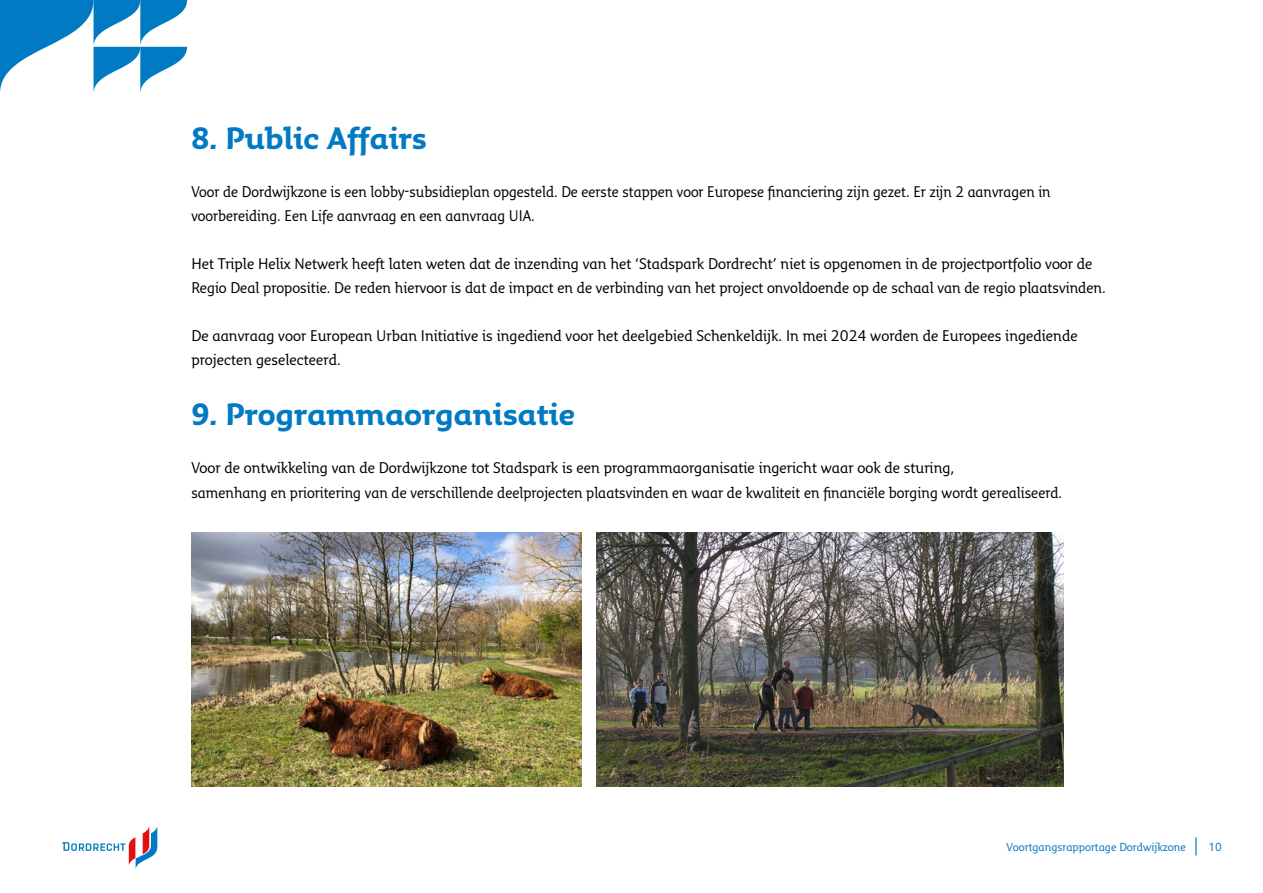
<style>
.page{position:relative;width:1263px;height:893px;background:#fff}
.page>*{position:absolute;margin:0;border:0;box-sizing:border-box;transform-origin:0 0}
.t1{font:700 30px "Fresco Inf Sans";color:#007ac2}
.t2{font:15px/24px "Fresco Inf Sans";color:#000}
.t3{font:15px/24px "Fresco Inf Sans";color:#000;scale:.96 1}
.t4{font:11.25px "Fresco Inf Sans";color:#007ac2}
.s1{font-family:"Minion Pro";font-size:18px}
</style>
<div class="page">
<svg style="left:62px;top:827px;width:95px;height:41px"></svg>
<svg style="left:0;top:0;width:187px;height:93px"></svg>
<img style="left:191px;top:533px;width:390px;height:254px">
<img style="left:596px;top:533px;width:467px;height:254px">
<h1 class="t1" style="left:191px;top:119px;width:237px">8. Public Affairs</h1>
<p class="t3" style="left:191px;top:179px;width:897px">Voor de Dordwijkzone is een lobby-subsidieplan opgesteld. De eerste stappen voor Europese financiering zijn gezet. Er zijn 2 aanvragen in voorbereiding. Een Life aanvraag en een aanvraag UIA.</p>
<p class="t2" style="left:191px;top:251px;width:916px">Het Triple Helix Netwerk heeft laten weten dat de inzending van het ‘Stadspark Dordrecht’ niet is opgenomen in de projectportfolio voor de<br>Regio Deal propositie. De reden hiervoor is dat de impact en de verbinding van het project onvoldoende op de schaal van de regio plaatsvinden.</p>
<p class="t2" style="left:191px;top:323px;width:888px">De aanvraag voor European Urban Initiative is ingediend voor het deelgebied Schenkeldijk. In mei 2024 worden de Europees ingediende projecten geselecteerd.</p>
<h1 class="t1" style="left:191px;top:396px;width:386px">9. Programmaorganisatie</h1>
<p class="t2" style="left:191px;top:456px;width:872px">Voor de ontwikkeling van de Dordwijkzone tot Stadspark is een programmaorganisatie ingericht waar ook de sturing,<br>samenhang en prioritering van de verschillende deelprojecten plaatsvinden en waar de kwaliteit en financiële borging wordt gerealiseerd.</p>
<p class="t4" style="left:1006px;top:840px;width:217px">Voortgangsrapportage Dordwijkzone <span class="s1">|</span> 10</p>
</div>
